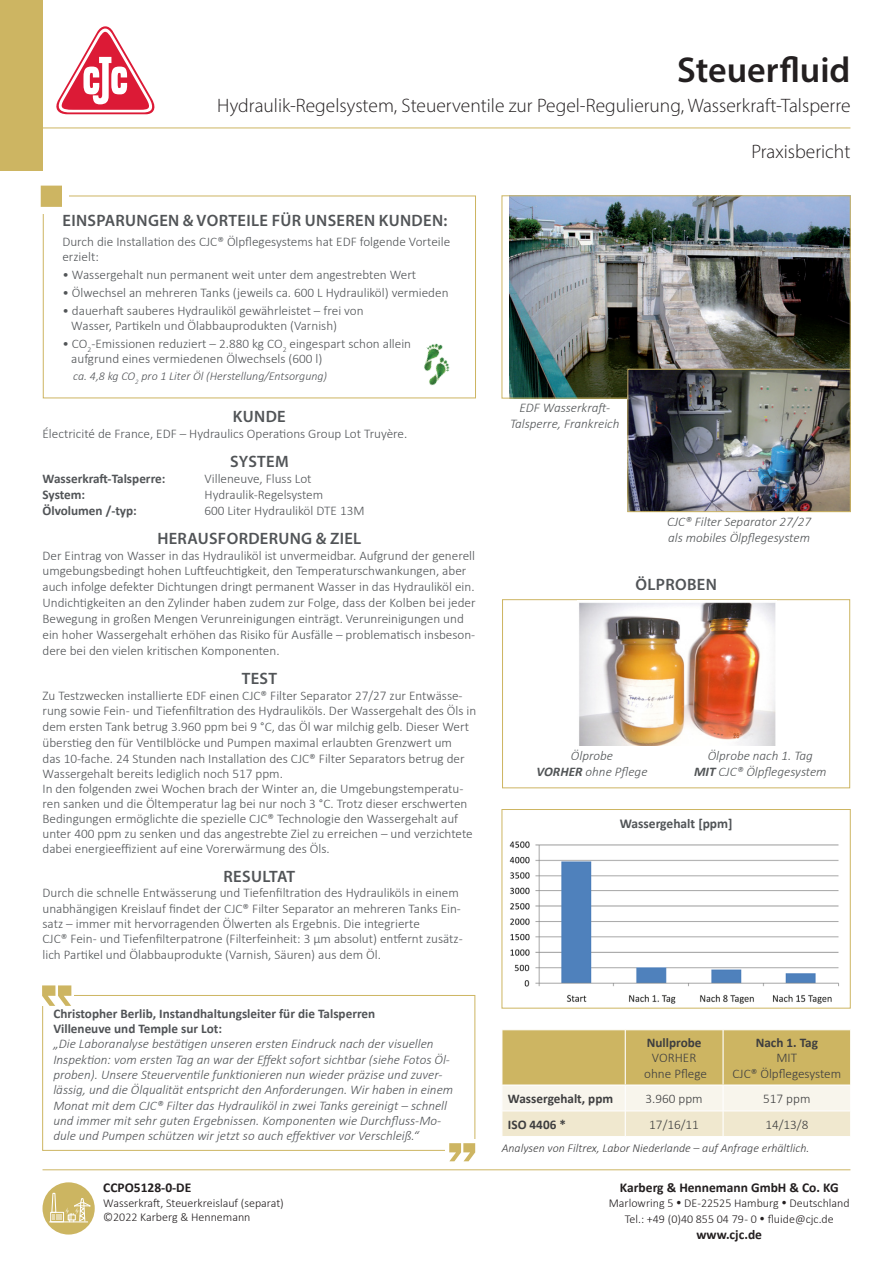
<style>
.page{position:relative;width:893px;height:1263px;background:#fff}
.page>*{position:absolute;margin:0;border:0;box-sizing:border-box;transform-origin:0 0}
.t1{font:600 36px "Myriad Pro";color:#231f20}
.t2{font:300 19.5px "Myriad Pro";color:#231f20}
.t3{font:600 16.5px "Myriad Pro";letter-spacing:.02em;color:#515457}
.t4{font:700 13.5px "Calibri";color:#231f20}
.t5{font:700 13.5px "Calibri";color:#515457}
.t6{font:300 13.2px/15.3px "Calibri";color:#515457}
.t7{font:italic 300 13.2px/15.3px "Calibri";color:#515457}
.t8{font:italic 300 13.2px/15.9px "Calibri";color:#515456;text-align:center}
.t9{font:700 13.2px/15.3px "Calibri";color:#515457}
.t10{font:300 13.2px/15.9px "Calibri";color:#3e3e3f;text-align:center}
.t11{font:700 13.2px "Calibri";color:#3e3e3f}
.t12{font:300 12px/14.4px "Calibri";color:#231f20}
.t13{font:italic 300 12px "Calibri";color:#3e3e3f}
.t14{font:italic 300 12px "Calibri";color:#515457}
.s1{font-weight:700}
</style>
<div class="page">
<svg style="left:56px;top:26px;width:99px;height:88px"></svg>
<hr style="left:43px;top:1169px;width:807px;height:1px;background:#cdb562">
<hr style="left:43px;top:128px;width:807px;height:1px;background:#cdb562">
<div style="left:42px;top:995px;width:433px;height:156px;border:1px solid #cdb562"></div>
<svg style="left:502px;top:1030px;width:348px;height:106px;background:#e0d19e"></svg>
<hr style="left:722px;top:1111px;width:2px;height:25px;background:#fff">
<hr style="left:502px;top:1030px;width:1px;height:55px;background:#fff">
<hr style="left:625px;top:1030px;width:1px;height:54px;background:#fff">
<hr style="left:722px;top:1030px;width:2px;height:54px;background:#fff">
<hr style="left:502px;top:1084px;width:123px;height:2px;background:#fff">
<hr style="left:625px;top:1084px;width:98px;height:2px;background:#fff">
<hr style="left:723px;top:1084px;width:127px;height:2px;background:#fff">
<div style="left:502px;top:599px;width:348px;height:189px;border:1px solid #cdb562"></div>
<img style="left:579px;top:602px;width:197px;height:144px">
<img style="left:509px;top:198px;width:339px;height:198px">
<img style="left:630px;top:371px;width:218px;height:139px">
<div style="left:628px;top:369px;width:222px;height:143px;border:1px solid #cdb562"></div>
<img style="left:424px;top:343px;width:26px;height:43px">
<div style="left:0;top:0;width:43px;height:170px;background:#cdb562"></div>
<div style="left:43px;top:196px;width:433px;height:202px;border:1px solid #cdb562"></div>
<div style="left:34px;top:179px;width:34px;height:34px;background:#fff"></div>
<svg style="left:41px;top:186px;width:21px;height:21px"></svg>
<div style="left:43px;top:1182px;width:52px;height:52px;background:#ccb561;border-radius:50%"></div>
<div style="left:50px;top:1212px;width:14px;height:10px;border:1px solid #fff"></div>
<svg style="left:51px;top:1192px;width:40px;height:30px"></svg>
<img style="left:509px;top:841px;width:330px;height:163px">
<div style="left:502px;top:809px;width:348px;height:199px;border:1px solid #cdb562"></div>
<div style="left:40px;top:983px;width:34px;height:23px;background:#fff"></div>
<div style="left:445px;top:1139px;width:34px;height:23px;background:#fff"></div>
<svg style="left:449px;top:1143px;width:26px;height:18px"></svg>
<svg style="left:42px;top:985px;width:29px;height:21px"></svg>
<h1 class="t1" style="left:677px;top:47px;width:175px">Steuerfluid</h1>
<h2 class="t2" style="left:217px;top:94px;width:635px">Hydraulik-Regelsystem, Steuerventile zur Pegel-Regulierung, Wasserkraft-Talsperre</h2>
<p class="t3" style="left:63px;top:210px;width:386px">EINSPARUNGEN &amp; VORTEILE FÜR UNSEREN KUNDEN:</p>
<p class="t6" style="left:62px;top:234px;width:389px">Durch die Installation des CJC® Ölpflegesystems hat EDF folgende Vorteile erzielt:</p>
<p class="t6" style="left:62px;top:267px;width:355px">• Wassergehalt nun permanent weit unter dem angestrebten Wert</p>
<p class="t6" style="left:62px;top:285px;width:388px">• Ölwechsel an mehreren Tanks (jeweils ca. 600 L Hydrauliköl) vermieden</p>
<p class="t6" style="left:71px;top:303px;width:294px;text-indent:-9px">• dauerhaft sauberes Hydrauliköl gewährleistet – frei von<br>Wasser, Partikeln und Ölabbauprodukten (Varnish)</p>
<p class="t6" style="left:71px;top:336px;width:341px;text-indent:-9px">• CO<sub>2</sub>-Emissionen reduziert – 2.880 kg CO<sub>2</sub> eingespart schon allein aufgrund eines vermiedenen Ölwechsels (600 l)</p>
<p class="t14" style="left:73px;top:369px;width:255px">ca. 4,8 kg CO<sub>2</sub> pro 1 Liter Öl (Herstellung/Entsorgung)</p>
<p class="t3" style="left:233px;top:406px;width:54px">KUNDE</p>
<p class="t6" style="left:43px;top:426px;width:366px">Électricité de France, EDF – Hydraulics Operations Group Lot Truyère.</p>
<p class="t3" style="left:230px;top:451px;width:60px">SYSTEM</p>
<p class="t9" style="left:43px;top:471px;width:124px">Wasserkraft-Talsperre:</p>
<p class="t6" style="left:205px;top:471px;width:109px">Villeneuve, Fluss Lot</p>
<p class="t9" style="left:43px;top:487px;width:44px">System:</p>
<p class="t6" style="left:205px;top:487px;width:120px">Hydraulik-Regelsystem</p>
<p class="t9" style="left:43px;top:502px;width:96px">Ölvolumen /-typ:</p>
<p class="t6" style="left:205px;top:502px;width:162px">600 Liter Hydrauliköl DTE 13M</p>
<p class="t3" style="left:157px;top:528px;width:205px">HERAUSFORDERUNG &amp; ZIEL</p>
<p class="t6" style="left:43px;top:547px;width:435px;line-height:15.9px">Der Eintrag von Wasser in das Hydrauliköl ist unvermeidbar. Aufgrund der generell umgebungsbedingt hohen Luftfeuchtigkeit, den Temperaturschwankungen, aber auch infolge defekter Dichtungen dringt permanent Wasser in das Hydrauliköl ein.<br>Undichtigkeiten an den Zylinder haben zudem zur Folge, dass der Kolben bei jeder Bewegung in großen Mengen Verunreinigungen einträgt. Verunreinigungen und ein hoher Wassergehalt erhöhen das Risiko für Ausfälle – problematisch insbeson&shy;dere bei den vielen kritischen Komponenten.</p>
<p class="t3" style="left:242px;top:668px;width:37px">TEST</p>
<p class="t6" style="left:43px;top:687px;width:435px">Zu Testzwecken installierte EDF einen CJC® Filter Separator 27/27 zur Entwässe&shy;rung sowie Fein- und Tiefenfiltration des Hydrauliköls. Der Wassergehalt des Öls in dem ersten Tank betrug 3.960 ppm bei 9 °C, das Öl war milchig gelb. Dieser Wert überstieg den für Ventilblöcke und Pumpen maximal erlaubten Grenzwert um<br>das 10-fache. 24 Stunden nach Installation des CJC® Filter Separators betrug der Wassergehalt bereits lediglich noch 517 ppm.<br>In den folgenden zwei Wochen brach der Winter an, die Umgebungstemperatu&shy;ren sanken und die Öltemperatur lag bei nur noch 3 °C. Trotz dieser erschwerten Bedingungen ermöglichte die spezielle CJC® Technologie den Wassergehalt auf unter 400 ppm zu senken und das angestrebte Ziel zu erreichen – und verzichtete dabei energieeffizient auf eine Vorerwärmung des Öls.</p>
<p class="t3" style="left:224px;top:866px;width:73px">RESULTAT</p>
<p class="t6" style="left:43px;top:885px;width:422px">Durch die schnelle Entwässerung und Tiefenfiltration des Hydrauliköls in einem unabhängigen Kreislauf findet der CJC® Filter Separator an mehreren Tanks Ein&shy;satz – immer mit hervorragenden Ölwerten als Ergebnis. Die integrierte<br>CJC® Fein- und Tiefenfilterpatrone (Filterfeinheit: 3 µm absolut) entfernt zusätz&shy;lich Partikel und Ölabbauprodukte (Varnish, Säuren) aus dem Öl.</p>
<h2 class="t2" style="left:751px;top:140px;width:101px">Praxisbericht</h2>
<p class="t8" style="left:510px;top:400px;width:111px">EDF Wasserkraft-<br>Talsperre, Frankreich</p>
<p class="t8" style="left:667px;top:513px;width:145px;text-align:left">CJC® Filter Separator 27/27 als mobiles Ölpflegesystem</p>
<p class="t3" style="left:635px;top:574px;width:83px">ÖLPROBEN</p>
<p class="t8" style="left:537px;top:748px;width:112px">Ölprobe<br><span class="s1">VORHER</span> ohne Pflege</p>
<p class="t8" style="left:694px;top:748px;width:134px">Ölprobe nach 1. Tag<br><span class="s1">MIT</span> CJC® Ölpflegesystem</p>
<p class="t5" style="left:620px;top:814px;width:114px">Wassergehalt [ppm]</p>
<p class="t9" style="left:53px;top:1005px;width:323px">Christopher Berlib, Instandhaltungsleiter für die Talsperren<br>Villeneuve und Temple sur Lot:</p>
<p class="t7" style="left:53px;top:1036px;width:401px">„Die Laboranalyse bestätigen unseren ersten Eindruck nach der visuellen Inspektion: vom ersten Tag an war der Effekt sofort sichtbar (siehe Fotos Öl&shy;proben). Unsere Steuerventile funktionieren nun wieder präzise und zuver&shy;lässig, und die Ölqualität entspricht den Anforderungen. Wir haben in einem Monat mit dem CJC® Filter das Hydrauliköl in zwei Tanks gereinigt – schnell und immer mit sehr guten Ergebnissen. Komponenten wie Durchfluss-Mo&shy;dule und Pumpen schützen wir jetzt so auch effektiver vor Verschleiß.“</p>
<p class="t11" style="left:647px;top:1033px;width:56px">Nullprobe</p>
<p class="t11" style="left:756px;top:1033px;width:64px">Nach 1. Tag</p>
<p class="t10" style="left:732px;top:1050px;width:110px">MIT<br>CJC® Ölpflegesystem</p>
<p class="t10" style="left:644px;top:1050px;width:64px">VORHER ohne Pflege</p>
<p class="t11" style="left:508px;top:1089px;width:107px">Wassergehalt, ppm</p>
<p class="t10" style="left:646px;top:1091px;width:59px">3.960 ppm</p>
<p class="t10" style="left:763px;top:1091px;width:49px">517 ppm</p>
<p class="t11" style="left:508px;top:1115px;width:60px">ISO 4406 *</p>
<p class="t10" style="left:649px;top:1116px;width:51px">17/16/11</p>
<p class="t10" style="left:765px;top:1116px;width:45px">14/13/8</p>
<p class="t13" style="left:502px;top:1140px;width:309px">Analysen von Filtrex, Labor Niederlande – auf Anfrage erhältlich.</p>
<p class="t4" style="left:103px;top:1178px;width:90px">CCPO5128-0-DE</p>
<p class="t12" style="left:103px;top:1195px;width:182px">Wasserkraft, Steuerkreislauf (separat) ©2022 Karberg &amp; Hennemann</p>
<p class="t4" style="left:620px;top:1178px;width:220px">Karberg &amp; Hennemann GmbH &amp; Co. KG</p>
<p class="t12" style="left:609px;top:1195px;width:242px;line-height:16.2px;text-align:center">Marlowring 5 • DE-22525 Hamburg • Deutschland<br>Tel.: +49 (0)40 855 04 79 - 0 • fluide@cjc.de</p>
<p class="t4" style="left:696px;top:1225px;width:67px">www.cjc.de</p>
</div>
